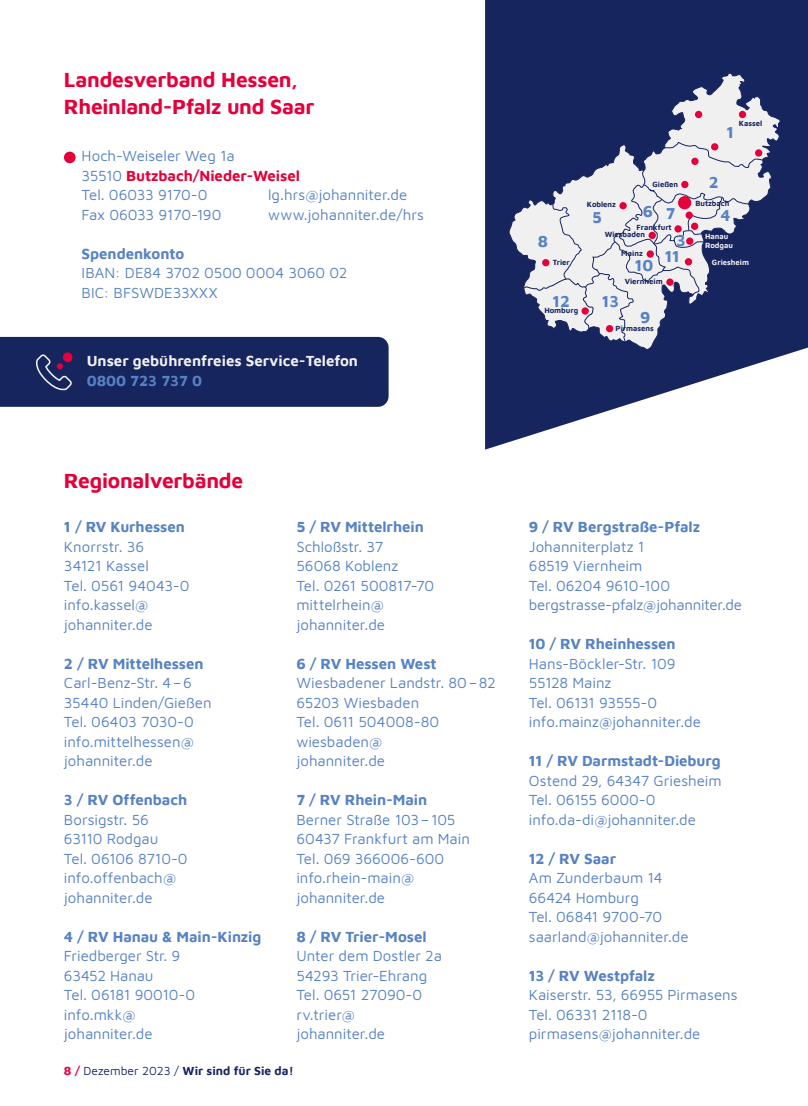
<style>
.page{position:relative;width:808px;height:1106px;background:#fff}
.page>*{position:absolute;margin:0;border:0;box-sizing:border-box;transform-origin:0 0}
.t1{font:700 21px/27.3px "Maven Johanniter";letter-spacing:-.015em;color:#e4003a}
.t2{font:700 16.2px "Maven Johanniter";color:#5782c2}
.t3{font:15px/19.5px "Maven Johanniter";color:#5782c2}
.t4{font:700 15px "Maven Johanniter";letter-spacing:-.005em;color:#5782c2}
.t5{font:700 15px "Maven Johanniter";color:#f0f0f0}
.t6{font:700 12px "Maven Johanniter";color:#17255f}
.t7{font:700 7.65px "Maven Johanniter";color:#17255f}
.t8{font:700 7.65px/8.9px "Maven Johanniter";color:#f0f0f0}
.s1{font-weight:700;color:#e4003a}
.s2{color:#e4003a}
.s3{font-weight:400}
</style>
<div class="page">
<svg style="left:485px;top:0;width:323px;height:449px;fill:#17255f"></svg>
<div style="left:64px;top:152px;width:12px;height:11px;background:#e4003a;border-radius:50%"></div>
<div style="left:0;top:337px;width:389px;height:70px;background:#17255f"></div>
<div style="left:63px;top:352px;width:9px;height:10px;background:#e4003a;border-radius:50%"></div>
<svg style="left:619px;top:73px;width:161px;height:231px;fill:#17255f"></svg>
<div style="left:695px;top:111px;width:7px;height:7px;background:#e4003a;border-radius:50%"></div>
<div style="left:739px;top:111px;width:7px;height:7px;background:#e4003a;border-radius:50%"></div>
<svg style="left:508px;top:142px;width:255px;height:208px"></svg>
<div style="left:581px;top:307px;width:8px;height:8px;background:#e4003a;border-radius:50%"></div>
<h1 class="t1" style="left:64px;top:65px;width:252px">Landesverband Hessen,<br>Rheinland-Pfalz und Saar</h1>
<p class="t3" style="left:82px;top:145px;width:220px">Hoch-Weiseler Weg 1a<br>35510 <span class="s1">Butzbach/Nieder-Weisel<br></span>Tel. 06033 9170-0<br>Fax 06033 9170-190</p>
<p class="t3" style="left:268px;top:184px;width:157px">lg.hrs@johanniter.de www.johanniter.de/hrs</p>
<p class="t4" style="left:82px;top:243px;width:104px">Spendenkonto</p>
<p class="t3" style="left:82px;top:262px;width:267px">IBAN: DE84 3702 0500 0004 3060 02<br>BIC: BFSWDE33XXX</p>
<p class="t5" style="left:87px;top:350px;width:273px">Unser gebührenfreies Service-Telefon</p>
<p class="t4" style="left:87px;top:370px;width:117px">0800 723 737 0</p>
<p class="t2" style="left:538px;top:230px;width:12px">8</p>
<p class="t7" style="left:553px;top:257px;width:19px">Trier</p>
<p class="t7" style="left:652px;top:179px;width:27px">Gießen</p>
<p class="t7" style="left:739px;top:118px;width:25px">Kassel</p>
<p class="t2" style="left:726px;top:120px;width:9px">1</p>
<p class="t2" style="left:709px;top:171px;width:11px">2</p>
<p class="t7" style="left:695px;top:197px;width:36px">Butzbach</p>
<p class="t8" style="left:705px;top:231px;width:30px">Hanau<br>Rodgau</p>
<p class="t8" style="left:712px;top:257px;width:39px">Griesheim</p>
<p class="t7" style="left:587px;top:199px;width:31px">Koblenz</p>
<p class="t2" style="left:592px;top:205px;width:11px">5</p>
<p class="t2" style="left:643px;top:201px;width:34px">6 7</p>
<p class="t2" style="left:720px;top:204px;width:11px">4</p>
<p class="t7" style="left:636px;top:222px;width:37px">Frankfurt</p>
<p class="t7" style="left:605px;top:229px;width:42px">Wiesbaden</p>
<p class="t7" style="left:621px;top:248px;width:23px">Mainz</p>
<p class="t2" style="left:676px;top:229px;width:11px">3</p>
<p class="t2" style="left:665px;top:245px;width:17px">11</p>
<p class="t2" style="left:635px;top:253px;width:20px">10</p>
<p class="t7" style="left:625px;top:276px;width:40px">Viernheim</p>
<p class="t2" style="left:552px;top:290px;width:19px">12</p>
<p class="t2" style="left:602px;top:290px;width:19px">13</p>
<p class="t7" style="left:544px;top:305px;width:35px">Homburg</p>
<p class="t2" style="left:640px;top:305px;width:12px">9</p>
<p class="t7" style="left:616px;top:323px;width:40px">Pirmasens</p>
<h1 class="t1" style="left:64px;top:465px;width:181px">Regionalverbände</h1>
<p class="t4" style="left:64px;top:516px;width:123px">1 / RV Kurhessen</p>
<p class="t3" style="left:64px;top:535px;width:127px">Knorrstr. 36<br>34121 Kassel<br>Tel. 0561 94043-0 info.kassel@ johanniter.de</p>
<p class="t4" style="left:64px;top:652px;width:141px">2 / RV Mittelhessen</p>
<p class="t3" style="left:64px;top:672px;width:149px">Carl-Benz-Str. 4–6<br>35440 Linden/Gießen<br>Tel. 06403 7030-0 info.mittelhessen@ johanniter.de</p>
<p class="t4" style="left:64px;top:789px;width:125px">3 / RV Offenbach</p>
<p class="t3" style="left:64px;top:808px;width:125px">Borsigstr. 56<br>63110 Rodgau<br>Tel. 06106 8710-0 info.offenbach@ johanniter.de</p>
<p class="t4" style="left:64px;top:925px;width:199px">4 / RV Hanau &amp; Main-Kinzig</p>
<p class="t3" style="left:64px;top:945px;width:133px">Friedberger Str. 9<br>63452 Hanau<br>Tel. 06181 90010-0 info.mkk@ johanniter.de</p>
<p class="t4" style="left:296px;top:516px;width:129px">5 / RV Mittelrhein</p>
<p class="t3" style="left:296px;top:535px;width:139px">Schloßstr. 37<br>56068 Koblenz<br>Tel. 0261 500817-70 mittelrhein@ johanniter.de</p>
<p class="t4" style="left:296px;top:652px;width:142px">6 / RV Hessen West</p>
<p class="t3" style="left:296px;top:672px;width:201px">Wiesbadener Landstr. 80–82<br>65203 Wiesbaden<br>Tel. 0611 504008-80 wiesbaden@<br>johanniter.de</p>
<p class="t4" style="left:296px;top:789px;width:132px">7 / RV Rhein-Main</p>
<p class="t3" style="left:296px;top:808px;width:175px">Berner Straße 103–105<br>60437 Frankfurt am Main<br>Tel. 069 366006-600 info.rhein-main@ johanniter.de</p>
<p class="t4" style="left:296px;top:925px;width:132px">8 / RV Trier-Mosel</p>
<p class="t3" style="left:296px;top:945px;width:147px">Unter dem Dostler 2a<br>54293 Trier-Ehrang<br>Tel. 0651 27090-0 rv.trier@ johanniter.de</p>
<p class="t6" style="left:64px;top:1062px;width:231px"><span class="s2">8 /</span> <span class="s3">Dezember 2023 /</span> Wir sind für Sie da!</p>
<p class="t4" style="left:529px;top:516px;width:173px">9 / RV Bergstraße-Pfalz</p>
<p class="t3" style="left:529px;top:535px;width:215px">Johanniterplatz 1<br>68519 Viernheim<br>Tel. 06204 9610-100 bergstrasse-pfalz@johanniter.de</p>
<p class="t4" style="left:529px;top:633px;width:148px">10 / RV Rheinhessen</p>
<p class="t3" style="left:529px;top:652px;width:173px">Hans-Böckler-Str. 109<br>55128 Mainz<br>Tel. 06131 93555-0 info.mainz@johanniter.de</p>
<p class="t4" style="left:529px;top:750px;width:193px">11 / RV Darmstadt-Dieburg</p>
<p class="t3" style="left:529px;top:769px;width:194px">Ostend 29, 64347 Griesheim<br>Tel. 06155 6000-0 info.da-di@johanniter.de</p>
<p class="t4" style="left:529px;top:847px;width:89px">12 / RV Saar</p>
<p class="t3" style="left:529px;top:867px;width:161px">Am Zunderbaum 14<br>66424 Homburg<br>Tel. 06841 9700-70 saarland@johanniter.de</p>
<p class="t4" style="left:529px;top:964px;width:127px">13 / RV Westpfalz</p>
<p class="t3" style="left:529px;top:984px;width:210px">Kaiserstr. 53, 66955 Pirmasens<br>Tel. 06331 2118-0 pirmasens@johanniter.de</p>
</div>
